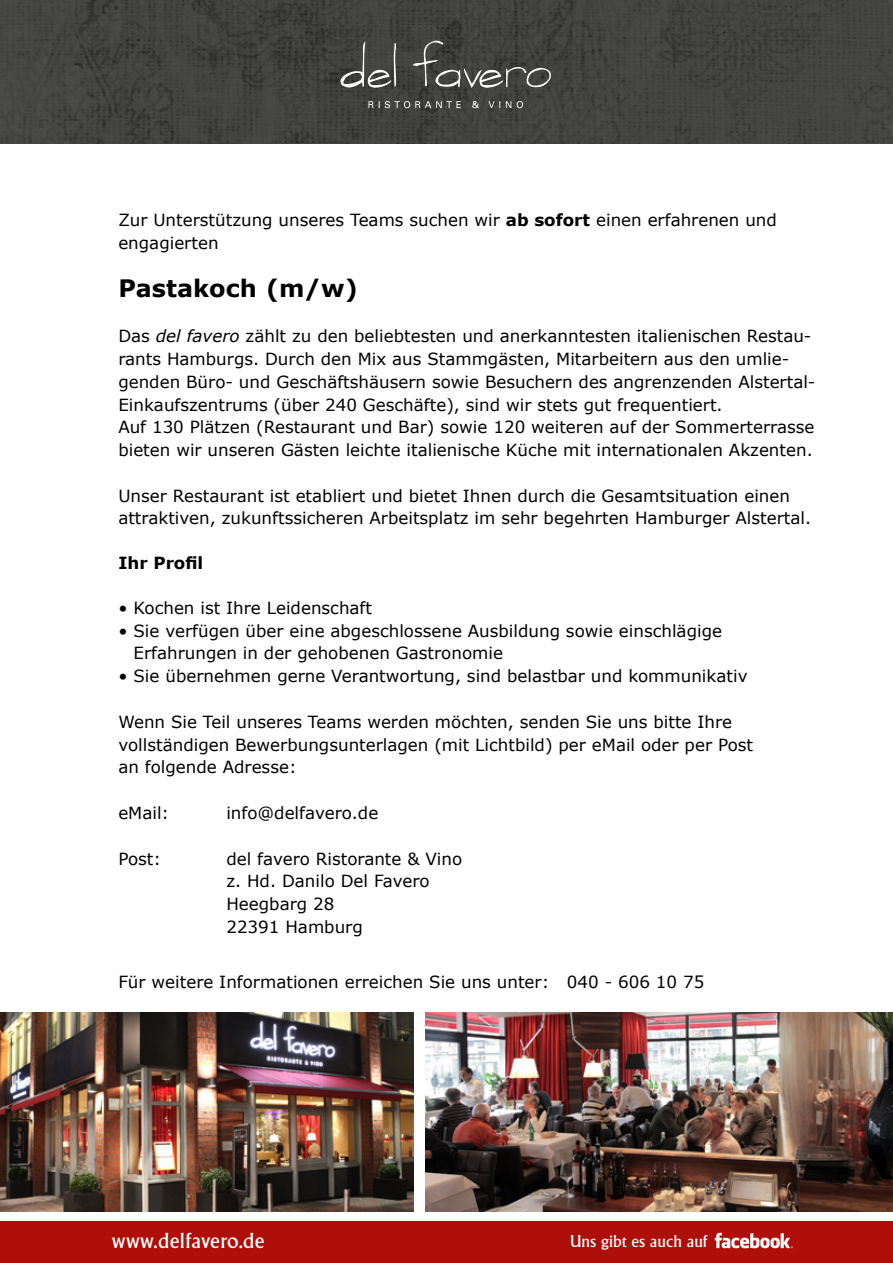
<style>
.page{position:relative;width:893px;height:1263px;background:#fff}
.page>*{position:absolute;margin:0;border:0;box-sizing:border-box;transform-origin:0 0}
.t1{font:700 24px "Verdana";color:#000}
.t2{font:500 21px "Adelon";letter-spacing:.02em;color:#fff}
.t3{font:16.65px/22.8px "Verdana";color:#000}
.t4{font:700 16.65px "Verdana";color:#000}
.t5{font:500 16.5px "Adelon";color:#fff}
.s1{font-weight:700}
.s2{font-style:italic}
</style>
<div class="page">
<img style="left:0;top:0;width:893px;height:143px">
<svg style="left:369px;top:101px;width:154px;height:7px"></svg>
<svg style="left:341px;top:41px;width:210px;height:47px;background:#545453"></svg>
<img style="left:0;top:1013px;width:414px;height:199px">
<div style="left:0;top:1221px;width:893px;height:42px;background:#ae0f0a"></div>
<svg style="left:715px;top:1233px;width:78px;height:15px"></svg>
<img style="left:425px;top:1013px;width:468px;height:199px">
<p class="t3" style="left:118px;top:209px;width:660px">Zur Unterstützung unseres Teams suchen wir <span class="s1">ab sofort</span> einen erfahrenen und engagierten</p>
<h1 class="t1" style="left:118px;top:271px;width:241px">Pastakoch (m/w)</h1>
<p class="t3" style="left:118px;top:325px;width:699px">Das <span class="s2">del favero</span> zählt zu den beliebtesten und anerkanntesten italienischen Restau&shy;rants Hamburgs. Durch den Mix aus Stammgästen, Mitarbeitern aus den umlie&shy;genden Büro- und Geschäftshäusern sowie Besuchern des angrenzenden Alstertal-Einkaufszentrums (über 240 Geschäfte), sind wir stets gut frequentiert.<br>Auf 130 Plätzen (Restaurant und Bar) sowie 120 weiteren auf der Sommerterrasse bieten wir unseren Gästen leichte italienische Küche mit internationalen Akzenten.</p>
<p class="t3" style="left:118px;top:484px;width:694px">Unser Restaurant ist etabliert und bietet Ihnen durch die Gesamtsituation einen attraktiven, zukunftssicheren Arbeitsplatz im sehr begehrten Hamburger Alstertal.</p>
<p class="t4" style="left:118px;top:551px;width:86px">Ihr Profil</p>
<p class="t3" style="left:118px;top:597px;width:255px">• Kochen ist Ihre Leidenschaft</p>
<p class="t3" style="left:134px;top:619px;width:590px;text-indent:-15px">• Sie verfügen über eine abgeschlossene Ausbildung sowie einschlägige<br>Erfahrungen in der gehobenen Gastronomie</p>
<p class="t3" style="left:118px;top:664px;width:631px">• Sie übernehmen gerne Verantwortung, sind belastbar und kommunikativ</p>
<p class="t3" style="left:118px;top:710px;width:636px">Wenn Sie Teil unseres Teams werden möchten, senden Sie uns bitte Ihre vollständigen Bewerbungsunterlagen (mit Lichtbild) per eMail oder per Post an folgende Adresse:</p>
<p class="t3" style="left:118px;top:801px;width:52px">eMail:</p>
<p class="t3" style="left:226px;top:801px;width:153px">info@delfavero.de</p>
<p class="t3" style="left:118px;top:847px;width:44px">Post:</p>
<p class="t3" style="left:226px;top:847px;width:237px">del favero Ristorante &amp; Vino z. Hd. Danilo Del Favero<br>Heegbarg 28<br>22391 Hamburg</p>
<p class="t3" style="left:118px;top:970px;width:587px">Für weitere Informationen erreichen Sie uns unter: 040 - 606 10 75</p>
<p class="t2" style="left:112px;top:1228px;width:154px">www.delfavero.de</p>
<p class="t5" style="left:570px;top:1232px;width:139px">Uns gibt es auch auf</p>
</div>
